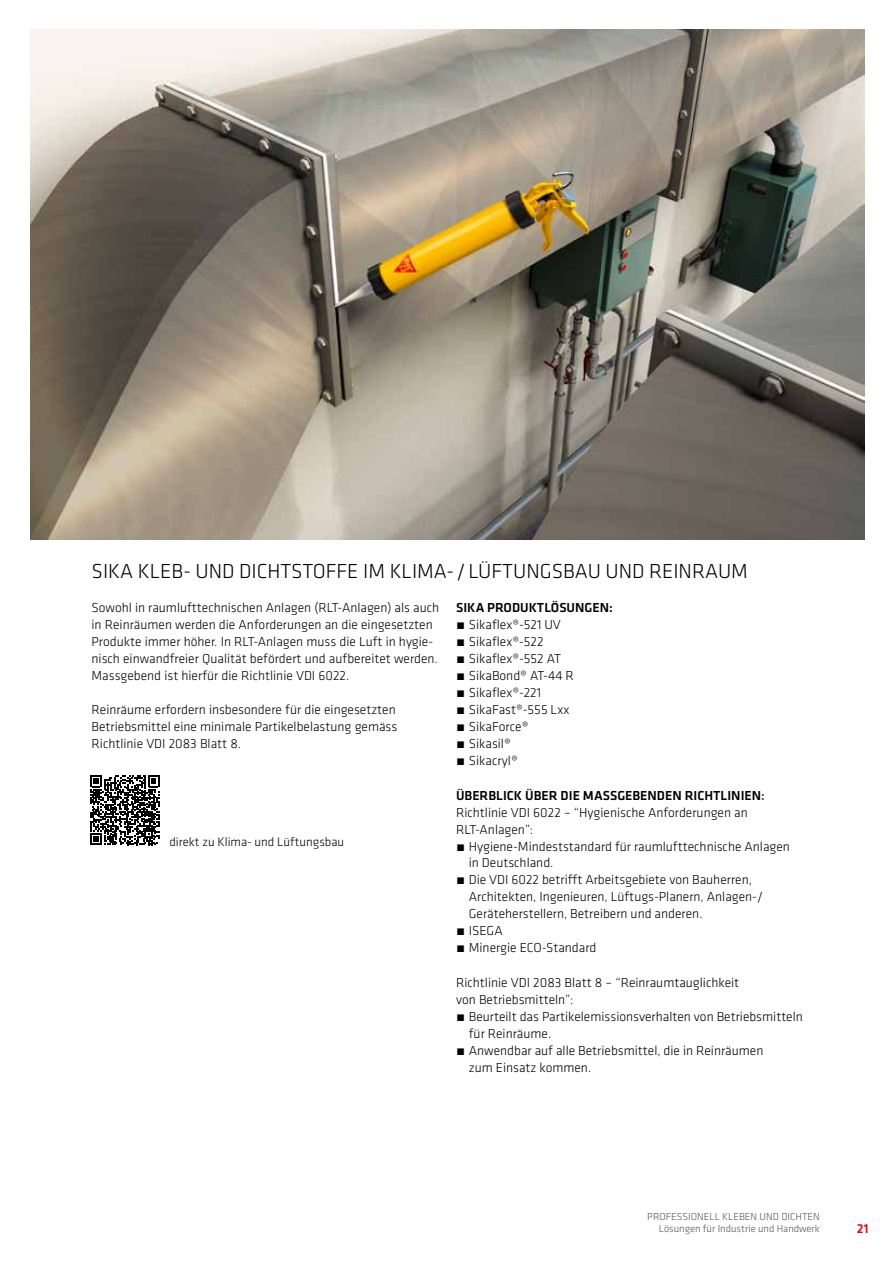
<style>
.page{position:relative;width:893px;height:1263px;background:#fff}
.page>*{position:absolute;margin:0;border:0;box-sizing:border-box;transform-origin:0 0}
.t1{font:300 21px "Klavika";color:#000}
.t2{font:300 13.5px/17px "Klavika";color:#000}
.t3{font:500 13.5px "Klavika";color:#000}
.t4{font:500 13.5px "Klavika";color:#e30613}
.t5{font:300 12.75px "Klavika";color:#000}
.t6{font:300 10.5px/12.6px "Klavika";color:#575756;text-align:right}
.s1{color:#00457f}
</style>
<div class="page">
<img style="left:31px;top:29px;width:833px;height:510px">
<svg style="left:90px;top:775px;width:70px;height:70px"></svg>
<h1 class="t1" style="left:92px;top:559px;width:658px">SIKA KLEB- UND DICHTSTOFFE IM KLIMA- / LÜFTUNGSBAU UND REINRAUM</h1>
<p class="t2" style="left:92px;top:599px;width:349px">Sowohl in raumlufttechnischen Anlagen (RLT-Anlagen) als auch in Reinräumen werden die Anforderungen an die eingesetzten Produkte immer höher. In RLT-Anlagen muss die Luft in hygie&shy;nisch einwandfreier Qualität befördert und aufbereitet werden.<br>Massgebend ist hierfür die Richtlinie VDI 6022.</p>
<p class="t2" style="left:92px;top:701px;width:307px">Reinräume erfordern insbesondere für die eingesetzten<br>Betriebsmittel eine minimale Partikelbelastung gemäss<br>Richtlinie VDI 2083 Blatt 8.</p>
<p class="t5" style="left:169px;top:834px;width:176px">direkt zu Klima- und Lüftungsbau</p>
<p class="t3" style="left:456px;top:599px;width:158px">SIKA PRODUKTLÖSUNGEN:</p>
<p class="t2" style="left:456px;top:616px;width:119px">́ Sikaflex®-521 UV<br>́ Sikaflex®-522<br>́ Sikaflex®-552 AT<br>́ SikaBond® AT-44 R ́ Sikaflex®-221<br>́ SikaFast®-555 Lxx ́ SikaForce®<br>́ Sikasil®<br>́ Sikacryl®</p>
<p class="t3" style="left:456px;top:786px;width:310px">ÜBERBLICK ÜBER DIE MASSGEBENDEN RICHTLINIEN<span class="s1">:</span></p>
<p class="t2" style="left:456px;top:803px;width:293px">Richtlinie VDI 6022 – “Hygienische Anforderungen an</p>
<p class="t2" style="left:456px;top:820px;width:78px">RLT-Anlagen”:</p>
<p class="t2" style="left:456px;top:837px;width:335px">́ Hygiene-Mindeststandard für raumlufttechnische Anlagen</p>
<p class="t2" style="left:469px;top:854px;width:86px">in Deutschland.</p>
<p class="t2" style="left:456px;top:871px;width:297px">́ Die VDI 6022 betrifft Arbeitsgebiete von Bauherren,</p>
<p class="t2" style="left:469px;top:888px;width:296px">Architekten, Ingenieuren, Lüftugs-Planern, Anlagen-/</p>
<p class="t2" style="left:469px;top:905px;width:235px">Geräteherstellern, Betreibern und anderen.</p>
<p class="t2" style="left:456px;top:922px;width:48px">́ ISEGA</p>
<p class="t2" style="left:456px;top:939px;width:142px">́ Minergie ECO-Standard</p>
<p class="t2" style="left:456px;top:973px;width:285px">Richtlinie VDI 2083 Blatt 8 – “Reinraumtauglichkeit</p>
<p class="t2" style="left:456px;top:990px;width:119px">von Betriebsmitteln”:</p>
<p class="t2" style="left:456px;top:1007px;width:348px">́ Beurteilt das Partikelemissionsverhalten von Betriebsmitteln</p>
<p class="t2" style="left:469px;top:1024px;width:84px">für Reinräume.</p>
<p class="t2" style="left:456px;top:1041px;width:309px">́ Anwendbar auf alle Betriebsmittel, die in Reinräumen</p>
<p class="t2" style="left:469px;top:1058px;width:124px">zum Einsatz kommen.</p>
<p class="t6" style="left:647px;top:1210px;width:174px">PROFESSIONELL KLEBEN UND DICHTEN<br>Lösungen für Industrie und Handwerk</p>
<p class="t4" style="left:857px;top:1219px;width:13px">21</p>
</div>
